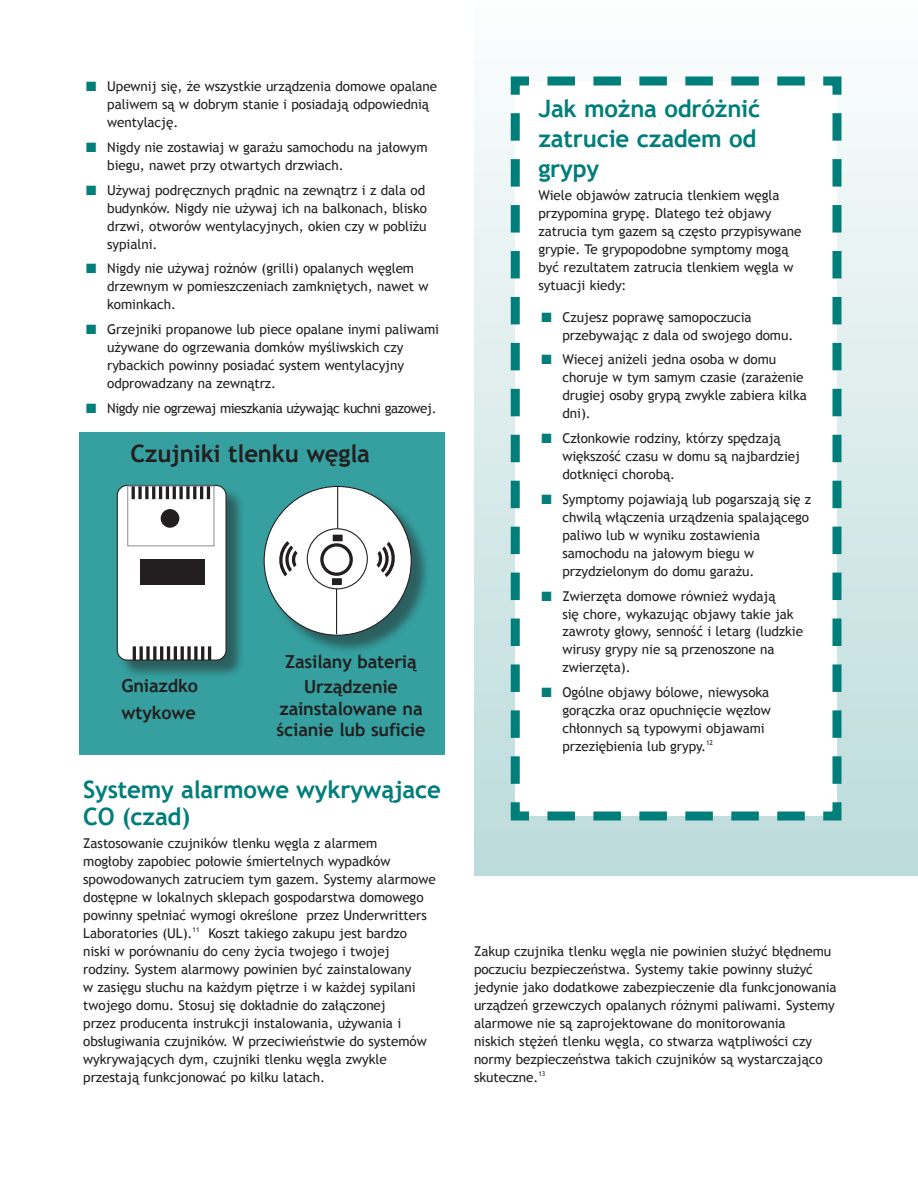
<style>
.page{position:relative;width:918px;height:1188px;background:#fff}
.page>*{position:absolute;margin:0;border:0;box-sizing:border-box;transform-origin:0 0}
.t1{font:700 24px/30px "Trebuchet MS";letter-spacing:-.01em;color:#007e7a}
.t2{font:700 24px "Trebuchet MS";letter-spacing:-.01em;color:#231f20}
.t3{font:700 18px/27px "Trebuchet MS";letter-spacing:-.01em;color:#231f20}
.t4{font:13.5px/18px "Trebuchet MS";letter-spacing:-.005em;color:#231f20}
.t5{font:13.5px "Trebuchet MS";letter-spacing:-.03em;color:#231f20}
.s1{color:#007e7a}
</style>
<div class="page">
<div style="left:475px;top:0;width:443px;height:876px;background:linear-gradient(to bottom,#fcfdfd,#bcdbdb)"></div>
<svg style="left:506px;top:72px;width:340px;height:753px"></svg>
<div style="left:80px;top:433px;width:366px;height:322px;background:#35a09f"></div>
<div style="left:119px;top:487px;width:126px;height:192px;background:#231f20;opacity:.5"></div>
<div style="left:117px;top:485px;width:109px;height:175px;background:#fff;border-radius:10px"></div>
<div style="left:117px;top:485px;width:110px;height:176px;border:1px solid #231f20;border-radius:10px"></div>
<hr style="left:132px;top:485px;width:3px;height:14px;background:#231f20">
<svg style="left:138px;top:487px;width:4px;height:12px"></svg>
<svg style="left:145px;top:487px;width:4px;height:12px"></svg>
<hr style="left:152px;top:485px;width:3px;height:14px;background:#231f20">
<hr style="left:159px;top:485px;width:3px;height:14px;background:#231f20">
<hr style="left:166px;top:485px;width:3px;height:14px;background:#231f20">
<hr style="left:173px;top:485px;width:3px;height:14px;background:#231f20">
<svg style="left:179px;top:487px;width:4px;height:12px"></svg>
<svg style="left:186px;top:487px;width:4px;height:12px"></svg>
<hr style="left:193px;top:485px;width:3px;height:14px;background:#231f20">
<hr style="left:200px;top:485px;width:3px;height:14px;background:#231f20">
<hr style="left:207px;top:485px;width:3px;height:14px;background:#231f20">
<hr style="left:133px;top:646px;width:3px;height:14px;background:#231f20">
<hr style="left:140px;top:646px;width:3px;height:14px;background:#231f20">
<svg style="left:146px;top:646px;width:4px;height:14px"></svg>
<hr style="left:153px;top:646px;width:3px;height:14px;background:#231f20">
<hr style="left:160px;top:646px;width:3px;height:14px;background:#231f20">
<hr style="left:167px;top:646px;width:3px;height:14px;background:#231f20">
<hr style="left:174px;top:646px;width:3px;height:14px;background:#231f20">
<hr style="left:181px;top:646px;width:3px;height:14px;background:#231f20">
<svg style="left:187px;top:646px;width:4px;height:14px"></svg>
<svg style="left:194px;top:646px;width:4px;height:14px"></svg>
<hr style="left:201px;top:646px;width:3px;height:14px;background:#231f20">
<hr style="left:208px;top:646px;width:3px;height:14px;background:#231f20">
<div style="left:127px;top:485px;width:88px;height:61px;border:1px solid #939598"></div>
<div style="left:161px;top:509px;width:18px;height:19px;background:#231f20;border-radius:50%"></div>
<div style="left:140px;top:560px;width:65px;height:25px;background:#231f20"></div>
<div style="left:266px;top:488px;width:164px;height:166px;background:#231f20;opacity:.5"></div>
<div style="left:264px;top:486px;width:147px;height:149px;background:#fff;border-radius:50%"></div>
<svg style="left:276px;top:520px;width:119px;height:78px"></svg>
<hr style="left:336px;top:589px;width:1px;height:45px;background:#231f20">
<svg style="left:322px;top:545px;width:29px;height:29px"></svg>
<div style="left:320px;top:543px;width:33px;height:33px;border:3px solid #231f20;border-radius:50%"></div>
<div style="left:307px;top:528px;width:61px;height:61px;border:1px solid #231f20;border-radius:50%"></div>
<hr style="left:337px;top:486px;width:1px;height:43px;background:#231f20">
<div style="left:333px;top:535px;width:9px;height:6px;background:#231f20"></div>
<div style="left:333px;top:535px;width:10px;height:6px;border:1px solid #231f20"></div>
<div style="left:333px;top:579px;width:8px;height:5px;background:#231f20"></div>
<div style="left:332px;top:578px;width:10px;height:7px;border:1px solid #231f20"></div>
<p class="t4" style="left:107px;top:78px;width:332px;text-indent:-21px"><span class="s1">■</span> Upewnij się, że wszystkie urządzenia domowe opalane paliwem są w dobrym stanie i posiadają odpowiednią wentylację.</p>
<p class="t4" style="left:107px;top:138px;width:322px;text-indent:-21px"><span class="s1">■</span> Nigdy nie zostawiaj w garażu samochodu na jałowym biegu, nawet przy otwartych drzwiach.</p>
<p class="t4" style="left:107px;top:181px;width:321px;text-indent:-21px"><span class="s1">■</span> Używaj podręcznych prądnic na zewnątrz i z dala od budynków. Nigdy nie używaj ich na balkonach, blisko drzwi, otworów wentylacyjnych, okien czy w pobliżu sypialni.</p>
<p class="t4" style="left:107px;top:260px;width:323px;text-indent:-21px"><span class="s1">■</span> Nigdy nie używaj rożnów (grilli) opalanych węglem drzewnym w pomieszczeniach zamkniętych, nawet w kominkach.</p>
<p class="t4" style="left:107px;top:321px;width:333px;text-indent:-21px"><span class="s1">■</span> Grzejniki propanowe lub piece opalane inymi paliwami używane do ogrzewania domków myśliwskich czy rybackich powinny posiadać system wentylacyjny odprowadzany na zewnątrz.</p>
<p class="t5" style="left:86px;top:400px;width:352px"><span class="s1">■</span> Nigdy nie ogrzewaj mieszkania używając kuchni gazowej.</p>
<h1 class="t2" style="left:130px;top:439px;width:241px">Czujniki tlenku węgla</h1>
<h2 class="t3" style="left:122px;top:672px;width:78px">Gniazdko wtykowe</h2>
<h2 class="t3" style="left:285px;top:649px;width:133px;line-height:24.9px;text-align:center">Zasilany baterią<br>Urządzenie</h2>
<h2 class="t3" style="left:277px;top:697px;width:150px;line-height:21.6px">zainstalowane na ścianie lub suficie</h2>
<h1 class="t1" style="left:83px;top:776px;width:359px;line-height:27px">Systemy alarmowe wykrywąjace<br>CO (czad)</h1>
<p class="t4" style="left:83px;top:835px;width:354px">Zastosowanie czujników tlenku węgla z alarmem<br>mogłoby zapobiec połowie śmiertelnych wypadków spowodowanych zatruciem tym gazem. Systemy alarmowe dostępne w lokalnych sklepach gospodarstwa domowego powinny spełniać wymogi określone przez Underwritters Laboratories (UL).<sup>11</sup></p>
<p class="t4" style="left:83px;top:925px;width:345px;text-indent:125px">Koszt takiego zakupu jest bardzo niski w porównaniu do ceny życia twojego i twojej rodziny. System alarmowy powinien być zainstalowany<br>w zasięgu słuchu na każdym piętrze i w każdej sypilani twojego domu. Stosuj się dokładnie do załączonej<br>przez producenta instrukcji instalowania, używania i obsługiwania czujników. W przeciwieństwie do systemów wykrywających dym, czujniki tlenku węgla zwykle przestają funkcjonować po kilku latach.</p>
<h1 class="t1" style="left:538px;top:93px;width:223px">Jak można odróżnić zatrucie czadem od grypy</h1>
<p class="t4" style="left:538px;top:187px;width:265px">Wiele objawów zatrucia tlenkiem węgla przypomina grypę. Dlatego też objawy zatrucia tym gazem są często przypisywane grypie. Te grypopodobne symptomy mogą być rezultatem zatrucia tlenkiem węgla w sytuacji kiedy:</p>
<p class="t4" style="left:562px;top:308px;width:232px;text-indent:-21px"><span class="s1">■</span> Czujesz poprawę samopoczucia przebywając z dala od swojego domu.</p>
<p class="t4" style="left:562px;top:351px;width:246px;text-indent:-21px"><span class="s1">■</span> Wiecej aniżeli jedna osoba w domu choruje w tym samym czasie (zarażenie drugiej osoby grypą zwykle zabiera kilka dni).</p>
<p class="t4" style="left:562px;top:429px;width:239px;text-indent:-21px"><span class="s1">■</span> Członkowie rodziny, którzy spędzają większość czasu w domu są najbardziej dotknięci chorobą.</p>
<p class="t4" style="left:562px;top:490px;width:250px;text-indent:-21px"><span class="s1">■</span> Symptomy pojawiają lub pogarszają się z chwilą włączenia urządzenia spalającego paliwo lub w wyniku zostawienia samochodu na jałowym biegu w przydzielonym do domu garażu.</p>
<p class="t4" style="left:562px;top:587px;width:242px;text-indent:-21px"><span class="s1">■</span> Zwierzęta domowe również wydają<br>się chore, wykazując objawy takie jak zawroty głowy, senność i letarg (ludzkie wirusy grypy nie są przenoszone na zwierzęta).</p>
<p class="t4" style="left:562px;top:684px;width:210px;text-indent:-21px"><span class="s1">■</span> Ogólne objawy bólowe, niewysoka gorączka oraz opuchnięcie węzłow chłonnych są typowymi objawami przeziębienia lub grypy.<sup>12</sup></p>
<p class="t4" style="left:474px;top:942px;width:364px">Zakup czujnika tlenku węgla nie powinien służyć błędnemu poczuciu bezpieczeństwa. Systemy takie powinny służyć jedynie jako dodatkowe zabezpieczenie dla funkcjonowania urządzeń grzewczych opalanych różnymi paliwami. Systemy alarmowe nie są zaprojektowane do monitorowania<br>niskich stężeń tlenku węgla, co stwarza wątpliwości czy normy bezpieczeństwa takich czujników są wystarczająco skuteczne.<sup>13</sup></p>
</div>
